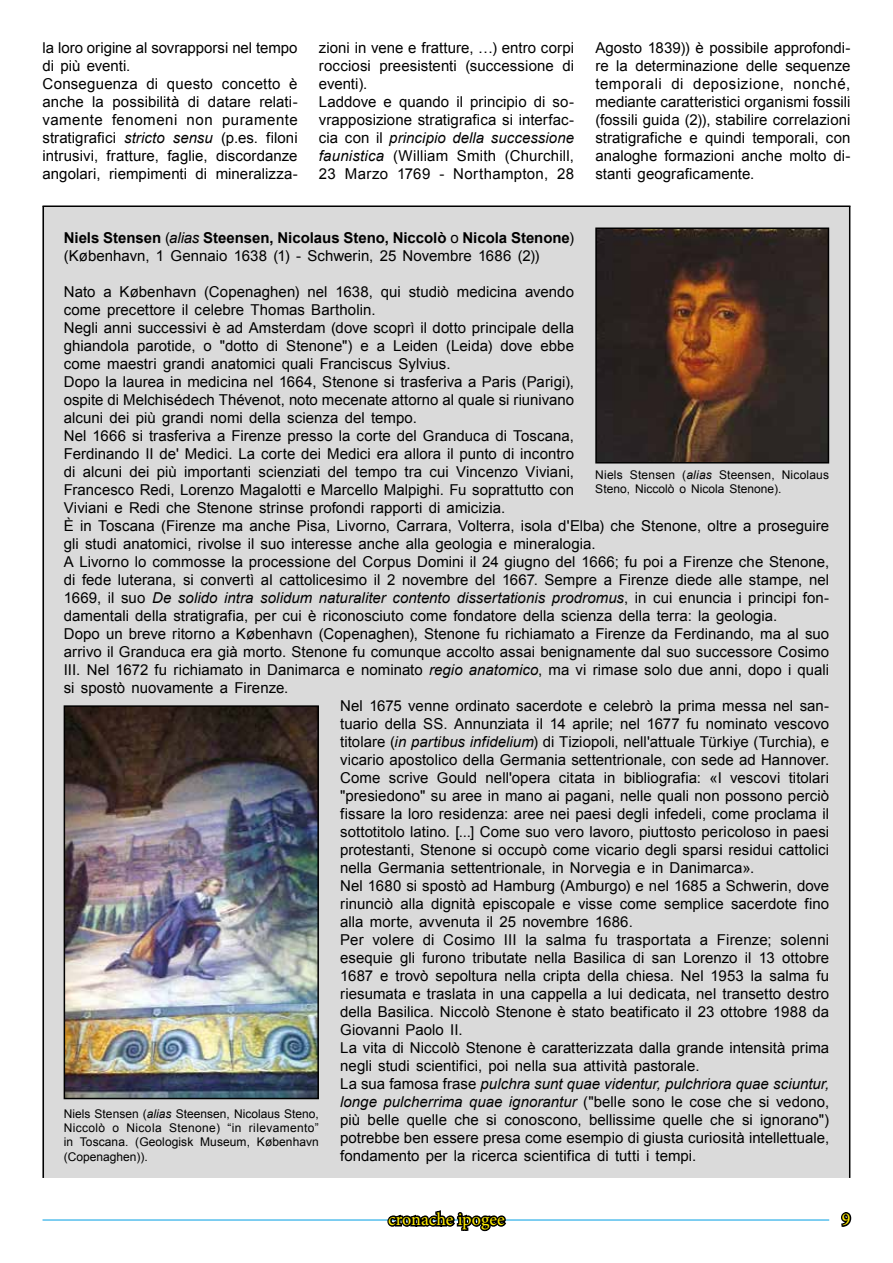
<style>
.page{position:relative;width:893px;height:1263px;background:#fff}
.page>*{position:absolute;margin:0;border:0;box-sizing:border-box;transform-origin:0 0}
.t1{font:18px "Minion Pro";letter-spacing:-.005em;color:#ffed00}
.t2{font:15px/18px "Arial";letter-spacing:.005em;color:#000}
.t3{font:italic 15px "Arial";letter-spacing:.005em;color:#000}
.t4{font:12px/14.4px "Arial";letter-spacing:.005em;color:#000}
.s1{font-style:italic}
.s2{font-weight:700}
.s3{font-style:normal}
</style>
<div class="page">
<hr style="left:43px;top:1220px;width:786px;height:1px;background:#009fe3">
<svg style="left:385px;top:1210px;width:123px;height:22px"></svg>
<svg style="left:841px;top:1212px;width:11px;height:15px"></svg>
<div style="left:43px;top:206px;width:807px;height:972px;background:#dadada"></div>
<img style="left:598px;top:230px;width:228px;height:230px">
<div style="left:595px;top:227px;width:234px;height:236px;border:2px solid #000"></div>
<img style="left:67px;top:708px;width:249px;height:388px">
<div style="left:64px;top:705px;width:255px;height:394px;border:2px solid #000"></div>
<hr style="left:43px;top:205px;width:807px;height:2px;background:#000">
<hr style="left:43px;top:206px;width:1px;height:972px;background:#000">
<hr style="left:849px;top:206px;width:1px;height:972px;background:#000">
<p class="t2" style="left:43px;top:39px;width:257px">la loro origine al sovrapporsi nel tempo di più eventi.<br>Conseguenza di questo concetto è anche la possibilità di datare relati&shy;vamente fenomeni non puramente stratigrafici <span class="s1">stricto sensu</span> (p.es. filoni intrusivi, fratture, faglie, discordanze angolari, riempimenti di mineralizza-</p>
<p class="t2" style="left:319px;top:39px;width:257px">zioni in vene e fratture, …) entro corpi rocciosi preesistenti (successione di eventi).<br>Laddove e quando il principio di so&shy;vrapposizione stratigrafica si interfac&shy;cia con il <span class="s1">principio della successione faunistica</span> (William Smith (Churchill, 23 Marzo 1769 - Northampton, 28</p>
<p class="t2" style="left:595px;top:39px;width:257px;text-align:justify">Agosto 1839)) è possibile approfondi&shy;re la determinazione delle sequenze temporali di deposizione, nonché, mediante caratteristici organismi fossili (fossili guida (2)), stabilire correlazioni stratigrafiche e quindi temporali, con analoghe formazioni anche molto di&shy;stanti geograficamente.</p>
<p class="t2" style="left:64px;top:229px;width:512px"><span class="s2">Niels Stensen</span> (<span class="s1">alias</span> <span class="s2">Steensen, Nicolaus Steno, Niccolò</span> o <span class="s2">Nicola Stenone</span>) (København, 1 Gennaio 1638 (1) - Schwerin, 25 Novembre 1686 (2))</p>
<p class="t2" style="left:64px;top:283px;width:512px">Nato a København (Copenaghen) nel 1638, qui studiò medicina avendo</p>
<p class="t2" style="left:64px;top:301px;width:313px">come precettore il celebre Thomas Bartholin.</p>
<p class="t2" style="left:64px;top:319px;width:512px">Negli anni successivi è ad Amsterdam (dove scoprì il dotto principale della</p>
<p class="t2" style="left:64px;top:337px;width:512px">ghiandola parotide, o "dotto di Stenone") e a Leiden (Leida) dove ebbe</p>
<p class="t2" style="left:64px;top:355px;width:388px">come maestri grandi anatomici quali Franciscus Sylvius.</p>
<p class="t2" style="left:64px;top:373px;width:512px">Dopo la laurea in medicina nel 1664, Stenone si trasferiva a Paris (Parigi),</p>
<p class="t2" style="left:64px;top:391px;width:512px">ospite di Melchisédech Thévenot, noto mecenate attorno al quale si riunivano</p>
<p class="t2" style="left:64px;top:409px;width:355px">alcuni dei più grandi nomi della scienza del tempo.</p>
<p class="t2" style="left:64px;top:427px;width:512px">Nel 1666 si trasferiva a Firenze presso la corte del Granduca di Toscana,</p>
<p class="t2" style="left:64px;top:445px;width:512px">Ferdinando II de' Medici. La corte dei Medici era allora il punto di incontro</p>
<p class="t2" style="left:64px;top:463px;width:512px">di alcuni dei più importanti scienziati del tempo tra cui Vincenzo Viviani,</p>
<p class="t2" style="left:64px;top:481px;width:512px">Francesco Redi, Lorenzo Magalotti e Marcello Malpighi. Fu soprattutto con</p>
<p class="t2" style="left:64px;top:499px;width:443px">Viviani e Redi che Stenone strinse profondi rapporti di amicizia.</p>
<p class="t2" style="left:64px;top:517px;width:767px">È in Toscana (Firenze ma anche Pisa, Livorno, Carrara, Volterra, isola d'Elba) che Stenone, oltre a proseguire</p>
<p class="t2" style="left:64px;top:535px;width:533px">gli studi anatomici, rivolse il suo interesse anche alla geologia e mineralogia.</p>
<p class="t2" style="left:64px;top:553px;width:767px">A Livorno lo commosse la processione del Corpus Domini il 24 giugno del 1666; fu poi a Firenze che Stenone,</p>
<p class="t2" style="left:64px;top:571px;width:767px">di fede luterana, si convertì al cattolicesimo il 2 novembre del 1667. Sempre a Firenze diede alle stampe, nel</p>
<p class="t3" style="left:64px;top:588px;width:767px"><span class="s3">1669, il suo</span> De solido intra solidum naturaliter contento dissertationis prodromus<span class="s3">, in cui enuncia i principi fon-</span></p>
<p class="t2" style="left:64px;top:607px;width:715px">damentali della stratigrafia, per cui è riconosciuto come fondatore della scienza della terra: la geologia.</p>
<p class="t2" style="left:64px;top:625px;width:767px">Dopo un breve ritorno a København (Copenaghen), Stenone fu richiamato a Firenze da Ferdinando, ma al suo</p>
<p class="t2" style="left:64px;top:643px;width:767px">arrivo il Granduca era già morto. Stenone fu comunque accolto assai benignamente dal suo successore Cosimo</p>
<p class="t2" style="left:64px;top:661px;width:767px">III. Nel 1672 fu richiamato in Danimarca e nominato <span class="s1">regio anatomico</span>, ma vi rimase solo due anni, dopo i quali</p>
<p class="t2" style="left:64px;top:679px;width:226px">si spostò nuovamente a Firenze.</p>
<p class="t2" style="left:340px;top:697px;width:490px">Nel 1675 venne ordinato sacerdote e celebrò la prima messa nel san-</p>
<p class="t2" style="left:340px;top:715px;width:490px">tuario della SS. Annunziata il 14 aprile; nel 1677 fu nominato vescovo</p>
<p class="t2" style="left:340px;top:733px;width:490px">titolare (<span class="s1">in partibus infidelium</span>) di Tiziopoli, nell'attuale Türkiye (Turchia), e</p>
<p class="t2" style="left:340px;top:751px;width:490px">vicario apostolico della Germania settentrionale, con sede ad Hannover.</p>
<p class="t2" style="left:340px;top:769px;width:490px">Come scrive Gould nell'opera citata in bibliografia: «I vescovi titolari</p>
<p class="t2" style="left:340px;top:787px;width:490px">"presiedono" su aree in mano ai pagani, nelle quali non possono perciò</p>
<p class="t2" style="left:340px;top:805px;width:490px">fissare la loro residenza: aree nei paesi degli infedeli, come proclama il</p>
<p class="t2" style="left:340px;top:823px;width:490px">sottotitolo latino. [...] Come suo vero lavoro, piuttosto pericoloso in paesi</p>
<p class="t2" style="left:340px;top:841px;width:490px">protestanti, Stenone si occupò come vicario degli sparsi residui cattolici</p>
<p class="t2" style="left:340px;top:859px;width:415px">nella Germania settentrionale, in Norvegia e in Danimarca».</p>
<p class="t2" style="left:340px;top:877px;width:490px">Nel 1680 si spostò ad Hamburg (Amburgo) e nel 1685 a Schwerin, dove</p>
<p class="t2" style="left:340px;top:895px;width:490px">rinunciò alla dignità episcopale e visse come semplice sacerdote fino</p>
<p class="t2" style="left:340px;top:913px;width:294px">alla morte, avvenuta il 25 novembre 1686.</p>
<p class="t2" style="left:340px;top:931px;width:490px">Per volere di Cosimo III la salma fu trasportata a Firenze; solenni</p>
<p class="t2" style="left:340px;top:949px;width:490px">esequie gli furono tributate nella Basilica di san Lorenzo il 13 ottobre</p>
<p class="t2" style="left:340px;top:967px;width:490px">1687 e trovò sepoltura nella cripta della chiesa. Nel 1953 la salma fu</p>
<p class="t2" style="left:340px;top:985px;width:490px">riesumata e traslata in una cappella a lui dedicata, nel transetto destro</p>
<p class="t2" style="left:340px;top:1003px;width:490px">della Basilica. Niccolò Stenone è stato beatificato il 23 ottobre 1988 da</p>
<p class="t2" style="left:340px;top:1021px;width:124px">Giovanni Paolo II.</p>
<p class="t2" style="left:340px;top:1039px;width:490px">La vita di Niccolò Stenone è caratterizzata dalla grande intensità prima</p>
<p class="t2" style="left:340px;top:1057px;width:361px">negli studi scientifici, poi nella sua attività pastorale.</p>
<p class="t3" style="left:340px;top:1074px;width:491px"><span class="s3">La sua famosa frase</span> pulchra sunt quae videntur, pulchriora quae sciuntur,</p>
<p class="t3" style="left:340px;top:1092px;width:491px">longe pulcherrima quae ignorantur <span class="s3">("belle sono le cose che si vedono,</span></p>
<p class="t2" style="left:340px;top:1111px;width:490px">più belle quelle che si conoscono, bellissime quelle che si ignorano")</p>
<p class="t2" style="left:340px;top:1129px;width:490px">potrebbe ben essere presa come esempio di giusta curiosità intellettuale,</p>
<p class="t2" style="left:340px;top:1147px;width:358px">fondamento per la ricerca scientifica di tutti i tempi.</p>
<p class="t4" style="left:595px;top:468px;width:235px">Niels Stensen (<span class="s1">alias</span> Steensen, Nicolaus<br>Steno, Niccolò o Nicola Stenone).</p>
<p class="t4" style="left:64px;top:1106px;width:257px;text-align:justify">Niels Stensen (<span class="s1">alias</span> Steensen, Nicolaus Steno, Niccolò o Nicola Stenone) “in rilevamento” in Toscana. (Geologisk Museum, København (Copenaghen)).</p>
<p class="t1" style="left:388px;top:1207px;width:118px">cronache ipogee</p>
<p class="t1" style="left:842px;top:1207px;width:10px">9</p>
</div>
